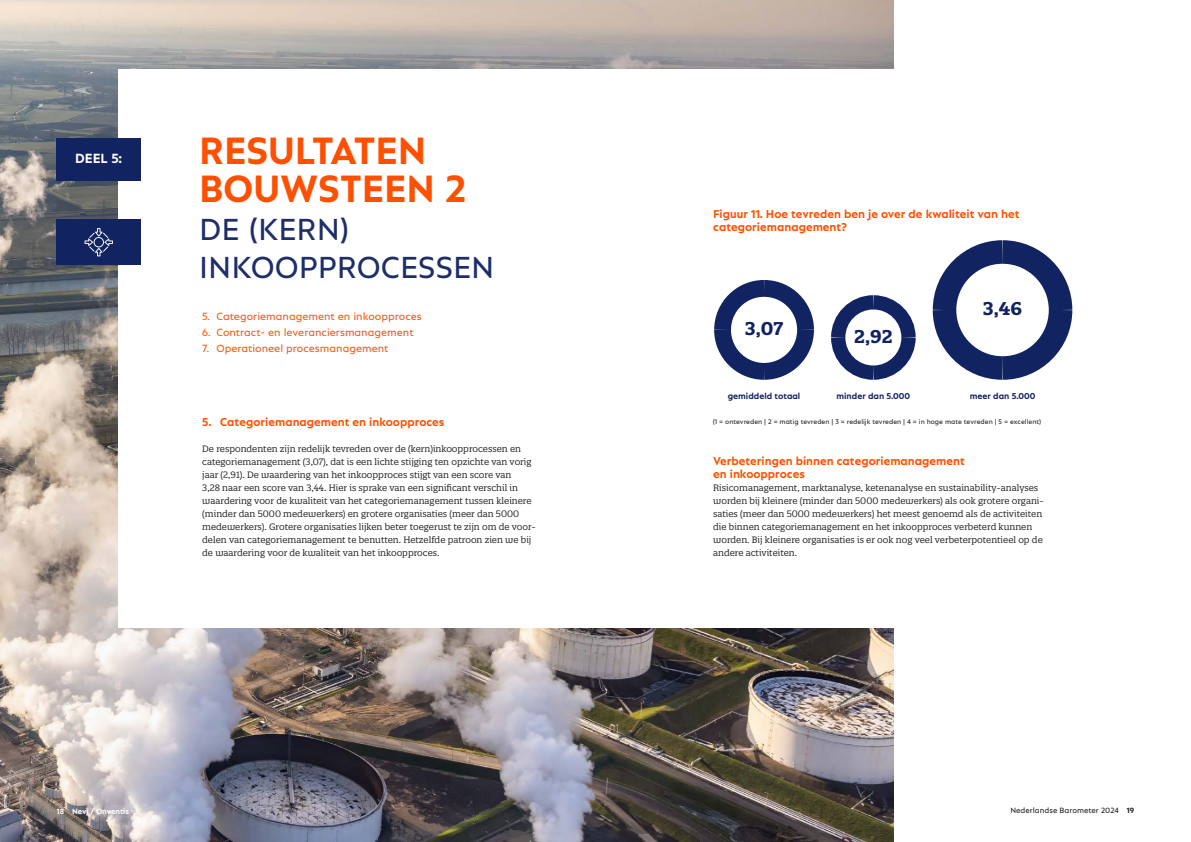
<style>
.page{position:relative;width:1191px;height:842px;background:#fff}
.page>*{position:absolute;margin:0;border:0;box-sizing:border-box;transform-origin:0 0}
.Cover_Title{font:700 40px "Neptune";color:#fe5000}
.Cover_Title-2{font:32px "Neptune";color:#1e2e69}
.t1{font:700 18px "Quatro Slab";color:#122361}
.Title_3{font:700 14px "Neptune";color:#fff}
.t2{font:700 12px/13px "Neptune";color:#fe5000}
.Text_1_Left{font:11px "Neptune";color:#fe590d}
.t3{font:9px/13px "Quatro Slab";color:#231f20}
.t4{font:700 9px "Neptune";color:#122361}
.t5{font:8px "Neptune";color:#231f20}
.t6{font:700 8px "Neptune";color:#fff}
.t7{font:7px "Neptune";color:#231f20}
.s1{font-weight:700}
</style>
<div class="page">
<img style="left:0;top:0;width:894px;height:842px">
<div style="left:118px;top:69px;width:1016px;height:559px;background:#fff"></div>
<div style="left:57px;top:138px;width:84px;height:42px;background:#122361"></div>
<div style="left:57px;top:219px;width:84px;height:45px;background:#122361"></div>
<svg style="left:85px;top:228px;width:28px;height:28px"></svg>
<svg style="left:714px;top:240px;width:359px;height:140px"></svg>
<p class="Title_3" style="left:75px;top:150px;width:48px">DEEL 5:</p>
<p class="Cover_Title" style="left:199px;top:127px;width:229px">RESULTATEN</p>
<p class="Cover_Title" style="left:199px;top:165px;width:268px">BOUWSTEEN 2</p>
<p class="Cover_Title-2" style="left:199px;top:210px;width:152px">DE (KERN)</p>
<p class="Cover_Title-2" style="left:199px;top:248px;width:297px">INKOOPPROCESSEN</p>
<p class="Text_1_Left" style="left:202px;top:310px;width:221px">5. Categoriemanagement en inkoopproces</p>
<p class="Text_1_Left" style="left:202px;top:326px;width:213px">6. Contract- en leveranciersmanagement</p>
<p class="Text_1_Left" style="left:202px;top:342px;width:188px">7. Operationeel procesmanagement</p>
<p class="t2" style="left:202px;top:415px;width:244px">5. Categoriemanagement en inkoopproces</p>
<p class="t3" style="left:202px;top:442px;width:335px">De respondenten zijn redelijk tevreden over de (kern)inkoopprocessen en categoriemanagement (3,07), dat is een lichte stijging ten opzichte van vorig jaar (2,91). De waardering van het inkoopproces stijgt van een score van<br>3,28 naar een score van 3,44. Hier is sprake van een significant verschil in waardering voor de kwaliteit van het categoriemanagement tussen kleinere (minder dan 5000 medewerkers) en grotere organisaties (meer dan 5000 medewerkers). Grotere organisaties lijken beter toegerust te zijn om de voor&shy;delen van categoriemanagement te benutten. Hetzelfde patroon zien we bij de waardering voor de kwaliteit van het inkoopproces.</p>
<p class="t6" style="left:57px;top:807px;width:74px">18 Nevi / Onventis</p>
<p class="t2" style="left:713px;top:207px;width:308px">Figuur 11. Hoe tevreden ben je over de kwaliteit van het categoriemanagement?</p>
<p class="t1" style="left:745px;top:317px;width:40px">3,07</p>
<p class="t1" style="left:854px;top:325px;width:40px">2,92</p>
<p class="t1" style="left:983px;top:297px;width:41px">3,46</p>
<p class="t4" style="left:727px;top:390px;width:74px">gemiddeld totaal</p>
<p class="t4" style="left:836px;top:390px;width:75px">minder dan 5.000</p>
<p class="t4" style="left:969px;top:390px;width:67px">meer dan 5.000</p>
<p class="t7" style="left:712px;top:418px;width:330px">(1 = ontevreden | 2 = matig tevreden | 3 = redelijk tevreden | 4 = in hoge mate tevreden | 5 = excellent)</p>
<p class="t2" style="left:713px;top:454px;width:253px">Verbeteringen binnen categoriemanagement</p>
<p class="t2" style="left:713px;top:467px;width:93px">en inkoopproces</p>
<p class="t3" style="left:713px;top:481px;width:332px">Risicomanagement, marktanalyse, ketenanalyse en sustainability-analyses worden bij kleinere (minder dan 5000 medewerkers) als ook grotere organi&shy;saties (meer dan 5000 medewerkers) het meest genoemd als de activiteiten die binnen categoriemanagement en het inkoopproces verbeterd kunnen worden. Bij kleinere organisaties is er ook nog veel verbeterpotentieel op de andere activiteiten.</p>
<p class="t5" style="left:1010px;top:806px;width:125px">Nederlandse Barometer 2024 <span class="s1">19</span></p>
</div>
